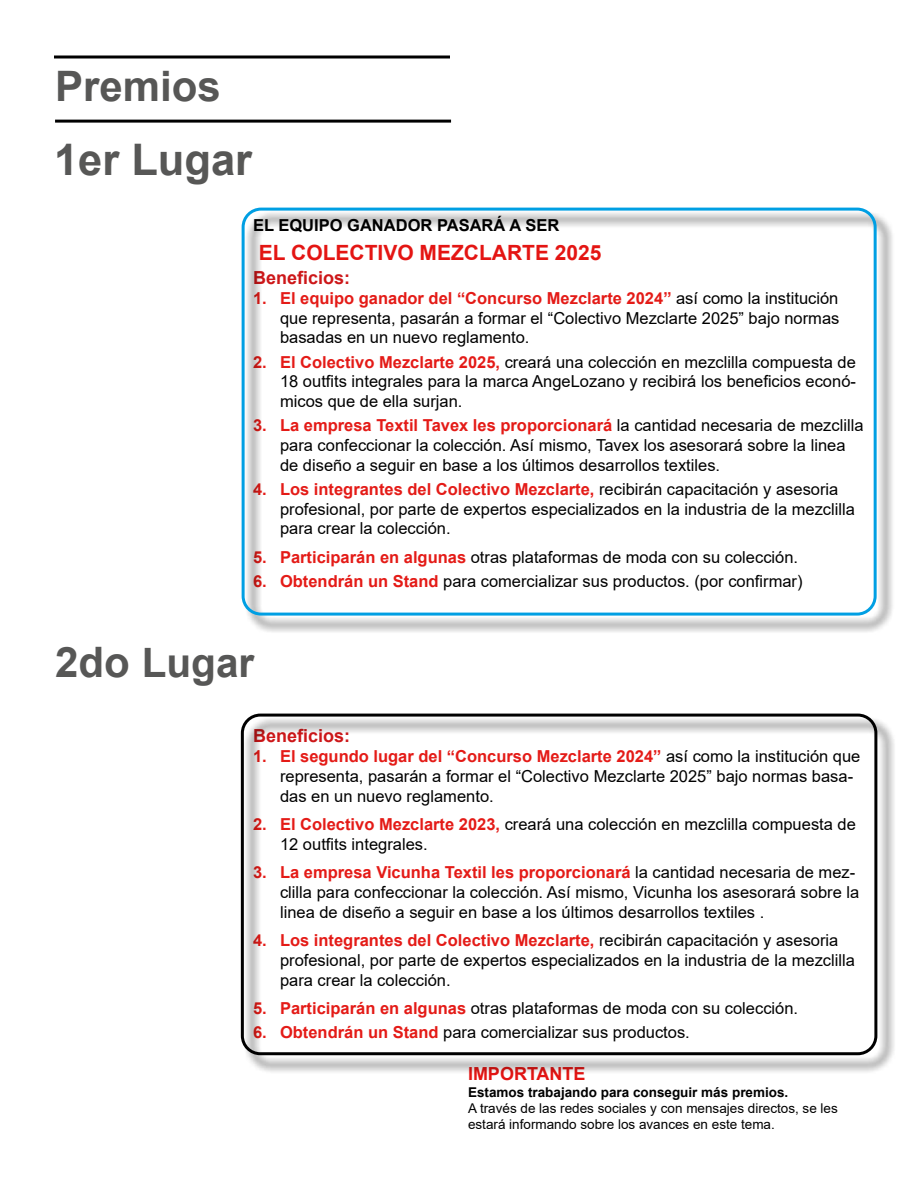
<style>
.page{position:relative;width:918px;height:1188px;background:#fff}
.page>*{position:absolute;margin:0;border:0;box-sizing:border-box;transform-origin:0 0}
.t1{font:700 43.5px "Arial";color:#575756}
.t2{font:700 42px "Arial";color:#575756}
.t3{font:700 40.5px "Arial";color:#575756}
.t4{font:700 21px "Arial";color:#e41513}
.t5{font:700 18px "Arial";color:#cd1719}
.t6{font:700 18px "Arial";color:#e41513}
.t7{font:16.5px/19.8px "Arial";color:#000}
.t8{font:700 16.5px "Arial";color:#000}
.t9{font:13.5px/16.2px "Arial";color:#000}
.t10{font:700 13.5px "Arial";color:#000}
.s1{font-weight:700;color:#e41b17}
.s2{font-size:42px}
</style>
<div class="page">
<hr style="left:54px;top:56px;width:396px;height:2px;background:#000">
<hr style="left:55px;top:120px;width:396px;height:3px;background:#000">
<div style="left:244px;top:210px;width:651px;height:424px;background:#000;opacity:.75"></div>
<div style="left:242px;top:208px;width:635px;height:408px;border:3px solid #009fe3;border-radius:18px"></div>
<div style="left:243px;top:716px;width:653px;height:358px;background:#000;opacity:.75"></div>
<div style="left:241px;top:714px;width:636px;height:341px;border:3px solid #000;border-radius:18px"></div>
<h2 class="t2" style="left:55px;top:57px;width:167px">Premios</h2>
<h1 class="t1" style="left:54px;top:129px;width:200px">1er Lugar</h1>
<p class="t8" style="left:253px;top:214px;width:308px">EL EQUIPO GANADOR PASARÁ A SER</p>
<p class="t4" style="left:259px;top:238px;width:344px">EL COLECTIVO MEZCLARTE 2025</p>
<p class="t5" style="left:253px;top:265px;width:99px">Beneficios:</p>
<p class="t7" style="left:280px;top:288px;width:561px;text-align:justify;text-indent:-27px"><span class="s1">1. El equipo ganador del “Concurso Mezclarte 2024”</span> así como la institución que representa, pasarán a formar el “Colectivo Mezclarte 2025” bajo normas basadas en un nuevo reglamento.</p>
<p class="t7" style="left:280px;top:352px;width:577px;text-align:justify;text-indent:-27px"><span class="s1">2. El Colectivo Mezclarte 2025,</span> creará una colección en mezclilla compuesta de 18 outfits integrales para la marca AngeLozano y recibirá los beneficios econó&shy;micos que de ella surjan.</p>
<p class="t7" style="left:280px;top:415px;width:585px;text-indent:-27px"><span class="s1">3. La empresa Textil Tavex les proporcionará</span> la cantidad necesaria de mezclilla para confeccionar la colección. Así mismo, Tavex los asesorará sobre la linea de diseño a seguir en base a los últimos desarrollos textiles.</p>
<p class="t7" style="left:280px;top:479px;width:576px;text-indent:-27px"><span class="s1">4. Los integrantes del Colectivo Mezclarte,</span> recibirán capacitación y asesoria profesional, por parte de expertos especializados en la industria de la mezclilla para crear la colección.</p>
<p class="t7" style="left:253px;top:547px;width:547px"><span class="s1">5. Participarán en algunas</span> otras plataformas de moda con su colección.</p>
<p class="t7" style="left:253px;top:571px;width:551px"><span class="s1">6. Obtendrán un Stand</span> para comercializar sus productos. (por confirmar)</p>
<h3 class="t3" style="left:55px;top:635px;width:201px"><span class="s2">2do</span> Lugar</h3>
<p class="t5" style="left:253px;top:723px;width:99px">Beneficios:</p>
<p class="t7" style="left:280px;top:746px;width:582px;text-indent:-27px"><span class="s1">1. El segundo lugar del “Concurso Mezclarte 2024”</span> así como la institución que representa, pasarán a formar el “Colectivo Mezclarte 2025” bajo normas basa&shy;das en un nuevo reglamento.</p>
<p class="t7" style="left:280px;top:814px;width:577px;text-indent:-27px"><span class="s1">2. El Colectivo Mezclarte 2023,</span> creará una colección en mezclilla compuesta de<br>12 outfits integrales.</p>
<p class="t7" style="left:280px;top:862px;width:581px;text-indent:-27px"><span class="s1">3. La empresa Vicunha Textil les proporcionará</span> la cantidad necesaria de mez&shy;clilla para confeccionar la colección. Así mismo, Vicunha los asesorará sobre la linea de diseño a seguir en base a los últimos desarrollos textiles .</p>
<p class="t7" style="left:280px;top:930px;width:576px;text-indent:-27px"><span class="s1">4. Los integrantes del Colectivo Mezclarte,</span> recibirán capacitación y asesoria profesional, por parte de expertos especializados en la industria de la mezclilla para crear la colección.</p>
<p class="t7" style="left:253px;top:998px;width:547px"><span class="s1">5. Participarán en algunas</span> otras plataformas de moda con su colección.</p>
<p class="t7" style="left:253px;top:1022px;width:438px"><span class="s1">6. Obtendrán un Stand</span> para comercializar sus productos.</p>
<p class="t6" style="left:468px;top:1061px;width:119px">IMPORTANTE</p>
<p class="t10" style="left:468px;top:1082px;width:322px">Estamos trabajando para conseguir más premios.</p>
<p class="t9" style="left:468px;top:1100px;width:371px">A través de las redes sociales y con mensajes directos, se les estará informando sobre los avances en este tema.</p>
</div>
